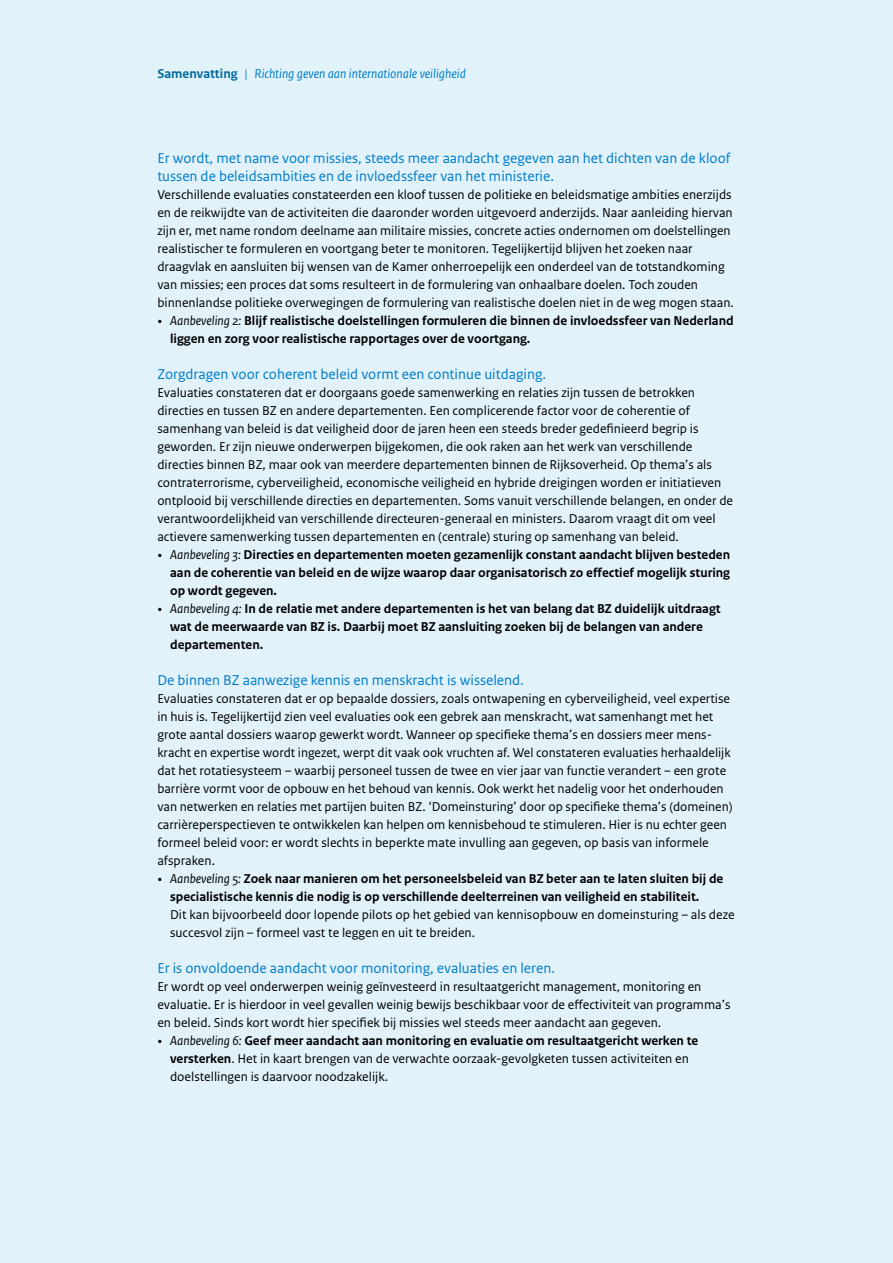
<style>
.page{position:relative;width:893px;height:1263px;background:#e1f2fa}
.page>*{position:absolute;margin:0;border:0;box-sizing:border-box;transform-origin:0 0}
.H3_Alineakop_Sans{font:15px/18px "Rijksoverheid Sans Text";color:#007ccb}
.P_Broodtekst_Sans{font:13.5px/18px "Rijksoverheid Sans Text";color:#000}
.t1{font:700 13.5px/18px "Rijksoverheid Sans Text";color:#000}
.t2{font:italic 13.5px "Rijksoverheid Sans Text";color:#007ccb}
.s1{font-weight:700;font-style:normal;color:#00689e}
.s2{font-family:"Rijksoverheid Serif";font-weight:400}
.s3{font-weight:400;font-style:italic}
.s4{font-weight:400}
.s5{font-family:"Rijksoverheid Serif"}
.s6{font-style:italic}
.s7{font-weight:700}
</style>
<div class="page">
<p class="t2" style="left:157px;top:66px;width:310px"><span class="s1">Samenvatting</span> | Richting geven aan internationale veiligheid</p>
<h3 class="H3_Alineakop_Sans" style="left:157px;top:149px;width:575px">Er wordt, met name voor missies, steeds meer aandacht gegeven aan het dichten van de kloof tussen de beleidsambities en de invloedssfeer van het ministerie.</h3>
<p class="P_Broodtekst_Sans" style="left:157px;top:185px;width:578px">Verschillende evaluaties constateerden een kloof tussen de politieke en beleidsmatige ambities enerzijds en de reikwijdte van de activiteiten die daaronder worden uitgevoerd anderzijds. Naar aanleiding hiervan zijn er, met name rondom deelname aan militaire missies, concrete acties ondernomen om doelstellingen realistischer te formuleren en voortgang beter te monitoren. Tegelijkertijd blijven het zoeken naar draagvlak en aansluiten bij wensen van de Kamer onherroepelijk een onderdeel van de totstandkoming van missies; een proces dat soms resulteert in de formulering van onhaalbare doelen. Toch zouden binnenlandse politieke overwegingen de formulering van realistische doelen niet in de weg mogen staan.</p>
<p class="t1" style="left:170px;top:311px;width:565px;text-indent:-13px"><span class="s2">•</span> <span class="s3">Aanbeveling 2:</span> Blijf realistische doelstellingen formuleren die binnen de invloedssfeer van Nederland liggen en zorg voor realistische rapportages over de voortgang.</p>
<h3 class="H3_Alineakop_Sans" style="left:157px;top:365px;width:390px">Zorgdragen voor coherent beleid vormt een continue uitdaging.</h3>
<p class="P_Broodtekst_Sans" style="left:157px;top:383px;width:577px">Evaluaties constateren dat er doorgaans goede samenwerking en relaties zijn tussen de betrokken directies en tussen BZ en andere departementen. Een complicerende factor voor de coherentie of samenhang van beleid is dat veiligheid door de jaren heen een steeds breder gedefinieerd begrip is geworden. Er zijn nieuwe onderwerpen bijgekomen, die ook raken aan het werk van verschillende directies binnen BZ, maar ook van meerdere departementen binnen de Rijksoverheid. Op thema’s als contraterrorisme, cyberveiligheid, economische veiligheid en hybride dreigingen worden er initiatieven ontplooid bij verschillende directies en departementen. Soms vanuit verschillende belangen, en onder de verantwoordelijkheid van verschillende directeuren-generaal en ministers. Daarom vraagt dit om veel actievere samenwerking tussen departementen en (centrale) sturing op samenhang van beleid.</p>
<p class="t1" style="left:170px;top:545px;width:562px;text-align:justify;text-indent:-13px"><span class="s2">•</span> <span class="s3">Aanbeveling 3:</span> Directies en departementen moeten gezamenlijk constant aandacht blijven besteden aan de coherentie van beleid en de wijze waarop daar organisatorisch zo effectief mogelijk sturing op wordt gegeven.</p>
<p class="t1" style="left:170px;top:599px;width:552px;text-indent:-13px"><span class="s2">•</span> <span class="s3">Aanbeveling 4:</span> In de relatie met andere departementen is het van belang dat BZ duidelijk uitdraagt wat de meerwaarde van BZ is. Daarbij moet BZ aansluiting zoeken bij de belangen van andere departementen.</p>
<h3 class="H3_Alineakop_Sans" style="left:157px;top:671px;width:368px">De binnen BZ aanwezige kennis en menskracht is wisselend.</h3>
<p class="P_Broodtekst_Sans" style="left:157px;top:689px;width:577px">Evaluaties constateren dat er op bepaalde dossiers, zoals ontwapening en cyberveiligheid, veel expertise in huis is. Tegelijkertijd zien veel evaluaties ook een gebrek aan menskracht, wat samenhangt met het grote aantal dossiers waarop gewerkt wordt. Wanneer op specifieke thema’s en dossiers meer mens&shy;kracht en expertise wordt ingezet, werpt dit vaak ook vruchten af. Wel constateren evaluaties herhaaldelijk dat het rotatiesysteem – waarbij personeel tussen de twee en vier jaar van functie verandert – een grote barrière vormt voor de opbouw en het behoud van kennis. Ook werkt het nadelig voor het onderhouden van netwerken en relaties met partijen buiten BZ. ‘Domeinsturing’ door op specifieke thema’s (domeinen) carrièreperspectieven te ontwikkelen kan helpen om kennisbehoud te stimuleren. Hier is nu echter geen formeel beleid voor: er wordt slechts in beperkte mate invulling aan gegeven, op basis van informele afspraken.</p>
<p class="t1" style="left:170px;top:869px;width:566px;text-indent:-13px"><span class="s2">•</span> <span class="s3">Aanbeveling 5:</span> Zoek naar manieren om het personeelsbeleid van BZ beter aan te laten sluiten bij de specialistische kennis die nodig is op verschillende deelterreinen van veiligheid en stabiliteit.<br><span class="s4">Dit kan bijvoorbeeld door lopende pilots op het gebied van kennisopbouw en domeinsturing – als deze succesvol zijn – formeel vast te leggen en uit te breiden.</span></p>
<h3 class="H3_Alineakop_Sans" style="left:157px;top:959px;width:399px">Er is onvoldoende aandacht voor monitoring, evaluaties en leren.</h3>
<p class="P_Broodtekst_Sans" style="left:157px;top:977px;width:575px">Er wordt op veel onderwerpen weinig geïnvesteerd in resultaatgericht management, monitoring en evaluatie. Er is hierdoor in veel gevallen weinig bewijs beschikbaar voor de effectiviteit van programma’s en beleid. Sinds kort wordt hier specifiek bij missies wel steeds meer aandacht aan gegeven.</p>
<p class="P_Broodtekst_Sans" style="left:170px;top:1031px;width:530px;text-indent:-13px"><span class="s5">•</span> <span class="s6">Aanbeveling 6:</span> <span class="s7">Geef meer aandacht aan monitoring en evaluatie om resultaatgericht werken te versterken</span>. Het in kaart brengen van de verwachte oorzaak-gevolgketen tussen activiteiten en doelstellingen is daarvoor noodzakelijk.</p>
</div>
